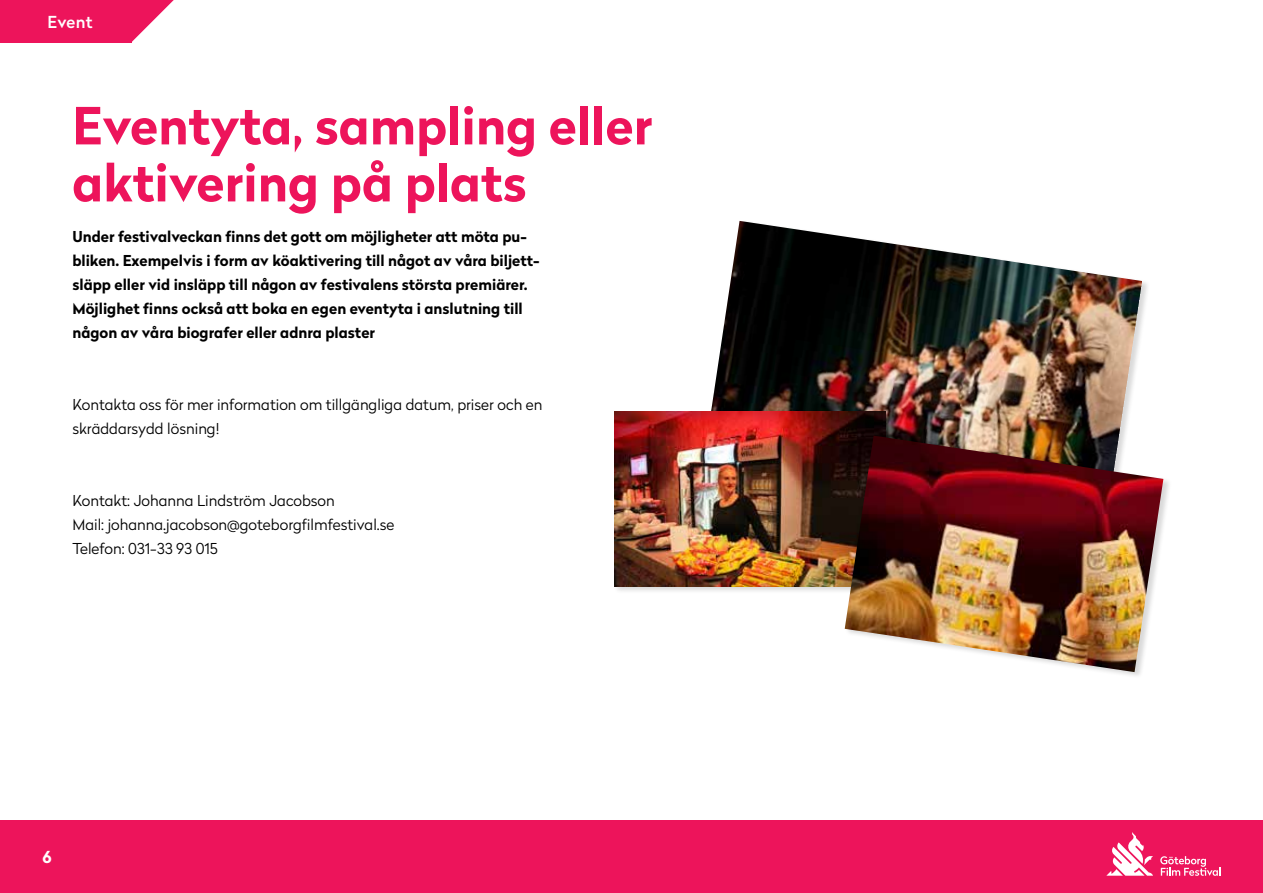
<style>
.page{position:relative;width:1263px;height:893px;background:#fff}
.page>*{position:absolute;margin:0;border:0;box-sizing:border-box;transform-origin:0 0}
.t1{font:700 51px/57px "Radikal";color:#ed145b}
.t2{font:500 16.5px "Radikal";letter-spacing:.02em;color:#fff}
.t3{font:700 16.5px "Radikal";color:#fff}
.t4{font:700 15px/24px "Radikal";color:#000}
.t5{font:300 15px/24px "Radikal";color:#000}
</style>
<div class="page">
<svg style="left:131px;top:0;width:43px;height:42px"></svg>
<div style="left:0;top:821px;width:1263px;height:72px;background:#ed145b"></div>
<svg style="left:1160px;top:856px;width:60px;height:20px"></svg>
<svg style="left:1106px;top:832px;width:47px;height:44px"></svg>
<div style="left:0;top:0;width:131px;height:43px;background:#ed145b"></div>
<img style="left:711px;top:221px;width:431px;height:213px">
<div style="left:614px;top:410px;width:280px;height:184px;background:#000;opacity:.15"></div>
<img style="left:614px;top:412px;width:271px;height:175px">
<div style="left:845px;top:434px;width:327px;height:246px;background:#000;opacity:.15"></div>
<img style="left:845px;top:436px;width:318px;height:236px">
<p class="t2" style="left:47px;top:10px;width:47px">Event</p>
<h1 class="t1" style="left:72px;top:96px;width:582px">Eventyta, sampling eller aktivering på plats</h1>
<p class="t4" style="left:72px;top:224px;width:469px">Under festivalveckan finns det gott om möjligheter att möta pu&shy;bliken. Exempelvis i form av köaktivering till något av våra biljett&shy;släpp eller vid insläpp till någon av festivalens största premiärer.<br>Möjlighet finns också att boka en egen eventyta i anslutning till någon av våra biografer eller adnra plaster</p>
<p class="t5" style="left:72px;top:392px;width:472px">Kontakta oss för mer information om tillgängliga datum, priser och en skräddarsydd lösning!</p>
<p class="t5" style="left:72px;top:488px;width:323px">Kontakt: Johanna Lindström Jacobson<br>Mail: johanna.jacobson@goteborgfilmfestival.se<br>Telefon: 031-33 93 015</p>
<p class="t3" style="left:43px;top:845px;width:11px">6</p>
</div>
